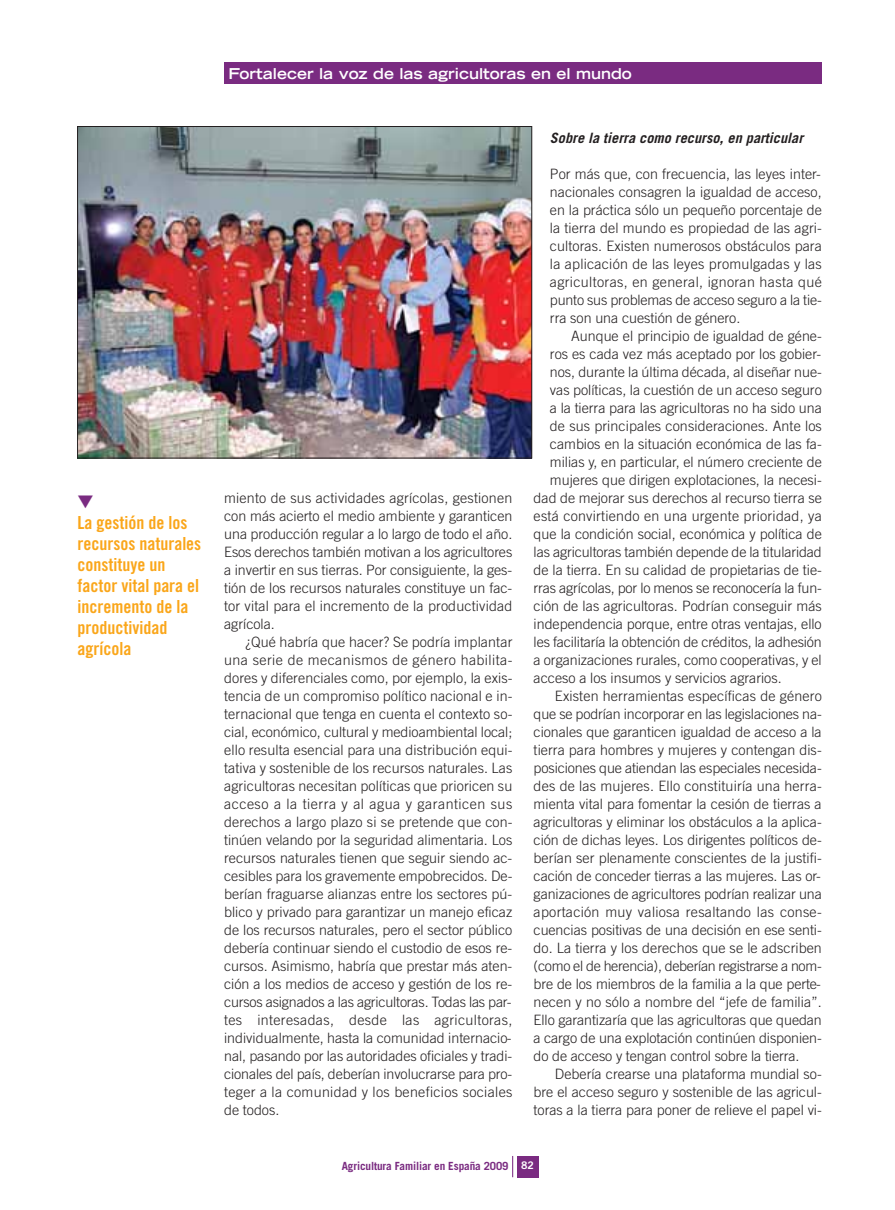
<style>
.page{position:relative;width:895px;height:1210px;background:#fff}
.page>*{position:absolute;margin:0;border:0;box-sizing:border-box;transform-origin:0 0}
.t1{font:18px/21px "Trade Gothic Bold Cond Twenty";color:#faa61a}
.t2{font:700 expanded 15px "Trade Gothic LH";color:#fff}
.t3{font:300 14.25px/18px "Trade Gothic";color:#231f20;text-align:justify}
.t4{font:300 14.25px "Trade Gothic";letter-spacing:.02em;color:#231f20}
.t5{font:300 14.25px "Trade Gothic";letter-spacing:-.02em;color:#231f20}
.t6{font:italic 700 14.25px "Trade Gothic";color:#231f20}
.t7{font:700 11.25px "Trade Gothic";letter-spacing:-.01em;color:#7a2b81}
.s1{font-family:"Trade Gothic Bold Two";font-weight:400;font-size:10.5px;color:#fff}
</style>
<div class="page">
<div style="left:224px;top:63px;width:597px;height:21px;background:#7a2b81"></div>
<div style="left:517px;top:1155px;width:21px;height:22px;background:#7a2b81"></div>
<svg style="left:512px;top:1156px;width:1px;height:21px"></svg>
<img style="left:79px;top:128px;width:451px;height:328px">
<div style="left:77px;top:126px;width:455px;height:332px;border:1px solid #231f20"></div>
<p class="t1" style="left:77px;top:513px;width:125px">La gestión de los recursos naturales constituye un factor vital para el incremento de la productividad agrícola</p>
<p class="t2" style="left:228px;top:68px;width:405px">Fortalecer la voz de las agricultoras en el mundo</p>
<p class="t3" style="left:224px;top:490px;width:290px">miento de sus actividades agrícolas, gestionen con más acierto el medio ambiente y garanticen una producción regular a lo largo de todo el año.<br>Esos derechos también motivan a los agricultores a invertir en sus tierras. Por consiguiente, la ges&shy;tión de los recursos naturales constituye un fac&shy;tor vital para el incremento de la productividad agrícola.</p>
<p class="t3" style="left:224px;top:634px;width:290px;text-indent:21px">¿Qué habría que hacer? Se podría implantar una serie de mecanismos de género habilita&shy;dores y diferenciales como, por ejemplo, la exis&shy;tencia de un compromiso político nacional e in&shy;ternacional que tenga en cuenta el contexto so&shy;cial, económico, cultural y medioambiental local; ello resulta esencial para una distribución equi&shy;tativa y sostenible de los recursos naturales. Las agricultoras necesitan políticas que prioricen su acceso a la tierra y al agua y garanticen sus derechos a largo plazo si se pretende que con&shy;tinúen velando por la seguridad alimentaria. Los recursos naturales tienen que seguir siendo ac&shy;cesibles para los gravemente empobrecidos. De&shy;berían fraguarse alianzas entre los sectores pú&shy;blico y privado para garantizar un manejo eficaz de los recursos naturales, pero el sector público debería continuar siendo el custodio de esos re&shy;cursos. Asimismo, habría que prestar más aten&shy;ción a los medios de acceso y gestión de los re&shy;cursos asignados a las agricultoras. Todas las par&shy;tes interesadas, desde las agricultoras, individualmente, hasta la comunidad internacio&shy;nal, pasando por las autoridades oficiales y tradi&shy;cionales del país, deberían involucrarse para pro&shy;teger a la comunidad y los beneficios sociales de todos.</p>
<p class="t6" style="left:550px;top:132px;width:255px">Sobre la tierra como recurso, en particular</p>
<p class="t3" style="left:550px;top:166px;width:273px">Por más que, con frecuencia, las leyes inter&shy;nacionales consagren la igualdad de acceso, en la práctica sólo un pequeño porcentaje de la tierra del mundo es propiedad de las agri&shy;cultoras. Existen numerosos obstáculos para la aplicación de las leyes promulgadas y las agricultoras, en general, ignoran hasta qué punto sus problemas de acceso seguro a la tie&shy;rra son una cuestión de género.</p>
<p class="t3" style="left:571px;top:328px;width:252px">Aunque el principio de igualdad de géne-</p>
<p class="t3" style="left:550px;top:346px;width:273px">ros es cada vez más aceptado por los gobier-</p>
<p class="t3" style="left:550px;top:364px;width:273px">nos, durante la última década, al diseñar nue-</p>
<p class="t3" style="left:550px;top:382px;width:273px">vas políticas, la cuestión de un acceso seguro</p>
<p class="t3" style="left:550px;top:400px;width:273px">a la tierra para las agricultoras no ha sido una</p>
<p class="t3" style="left:550px;top:418px;width:273px">de sus principales consideraciones. Ante los</p>
<p class="t3" style="left:550px;top:436px;width:273px">cambios en la situación económica de las fa-</p>
<p class="t3" style="left:550px;top:454px;width:273px">milias y, en particular, el número creciente de</p>
<p class="t3" style="left:550px;top:472px;width:273px">mujeres que dirigen explotaciones, la necesi-</p>
<p class="t3" style="left:533px;top:490px;width:290px">dad de mejorar sus derechos al recurso tierra se</p>
<p class="t4" style="left:533px;top:510px;width:290px">está convirtiendo en una urgente prioridad, ya</p>
<p class="t3" style="left:533px;top:526px;width:290px">que la condición social, económica y política de</p>
<p class="t3" style="left:533px;top:544px;width:290px">las agricultoras también depende de la titularidad</p>
<p class="t3" style="left:533px;top:562px;width:290px">de la tierra. En su calidad de propietarias de tie-</p>
<p class="t3" style="left:533px;top:580px;width:290px">rras agrícolas, por lo menos se reconocería la fun-</p>
<p class="t3" style="left:533px;top:598px;width:290px">ción de las agricultoras. Podrían conseguir más</p>
<p class="t3" style="left:533px;top:616px;width:290px">independencia porque, entre otras ventajas, ello</p>
<p class="t3" style="left:533px;top:634px;width:290px">les facilitaría la obtención de créditos, la adhesión</p>
<p class="t3" style="left:533px;top:652px;width:290px">a organizaciones rurales, como cooperativas, y el</p>
<p class="t3" style="left:533px;top:670px;width:249px">acceso a los insumos y servicios agrarios.</p>
<p class="t3" style="left:555px;top:688px;width:268px">Existen herramientas específicas de género</p>
<p class="t3" style="left:533px;top:706px;width:289px">que se podrían incorporar en las legislaciones na-</p>
<p class="t3" style="left:533px;top:724px;width:289px">cionales que garanticen igualdad de acceso a la</p>
<p class="t3" style="left:533px;top:742px;width:289px">tierra para hombres y mujeres y contengan dis-</p>
<p class="t3" style="left:533px;top:760px;width:289px">posiciones que atiendan las especiales necesida-</p>
<p class="t3" style="left:533px;top:778px;width:290px">des de las mujeres. Ello constituiría una herra-</p>
<p class="t3" style="left:533px;top:796px;width:290px">mienta vital para fomentar la cesión de tierras a</p>
<p class="t3" style="left:533px;top:814px;width:289px">agricultoras y eliminar los obstáculos a la aplica-</p>
<p class="t3" style="left:533px;top:832px;width:289px">ción de dichas leyes. Los dirigentes políticos de-</p>
<p class="t3" style="left:533px;top:850px;width:289px">berían ser plenamente conscientes de la justifi-</p>
<p class="t3" style="left:533px;top:868px;width:289px">cación de conceder tierras a las mujeres. Las or-</p>
<p class="t3" style="left:533px;top:886px;width:290px">ganizaciones de agricultores podrían realizar una</p>
<p class="t4" style="left:533px;top:906px;width:290px">aportación muy valiosa resaltando las conse-</p>
<p class="t3" style="left:533px;top:922px;width:290px">cuencias positivas de una decisión en ese senti-</p>
<p class="t3" style="left:533px;top:940px;width:290px">do. La tierra y los derechos que se le adscriben</p>
<p class="t5" style="left:533px;top:960px;width:290px">(como el de herencia), deberían registrarse a nom-</p>
<p class="t3" style="left:533px;top:976px;width:289px">bre de los miembros de la familia a la que perte-</p>
<p class="t3" style="left:533px;top:994px;width:290px">necen y no sólo a nombre del “jefe de familia”.</p>
<p class="t3" style="left:533px;top:1012px;width:290px">Ello garantizaría que las agricultoras que quedan</p>
<p class="t3" style="left:533px;top:1030px;width:290px">a cargo de una explotación continúen disponien-</p>
<p class="t3" style="left:533px;top:1048px;width:267px">do de acceso y tengan control sobre la tierra.</p>
<p class="t3" style="left:555px;top:1066px;width:268px">Debería crearse una plataforma mundial so-</p>
<p class="t3" style="left:533px;top:1084px;width:290px">bre el acceso seguro y sostenible de las agricul-</p>
<p class="t3" style="left:533px;top:1102px;width:290px">toras a la tierra para poner de relieve el papel vi-</p>
<p class="t7" style="left:342px;top:1161px;width:194px">Agricultura Familiar en España 2009 <span class="s1">82</span></p>
</div>
